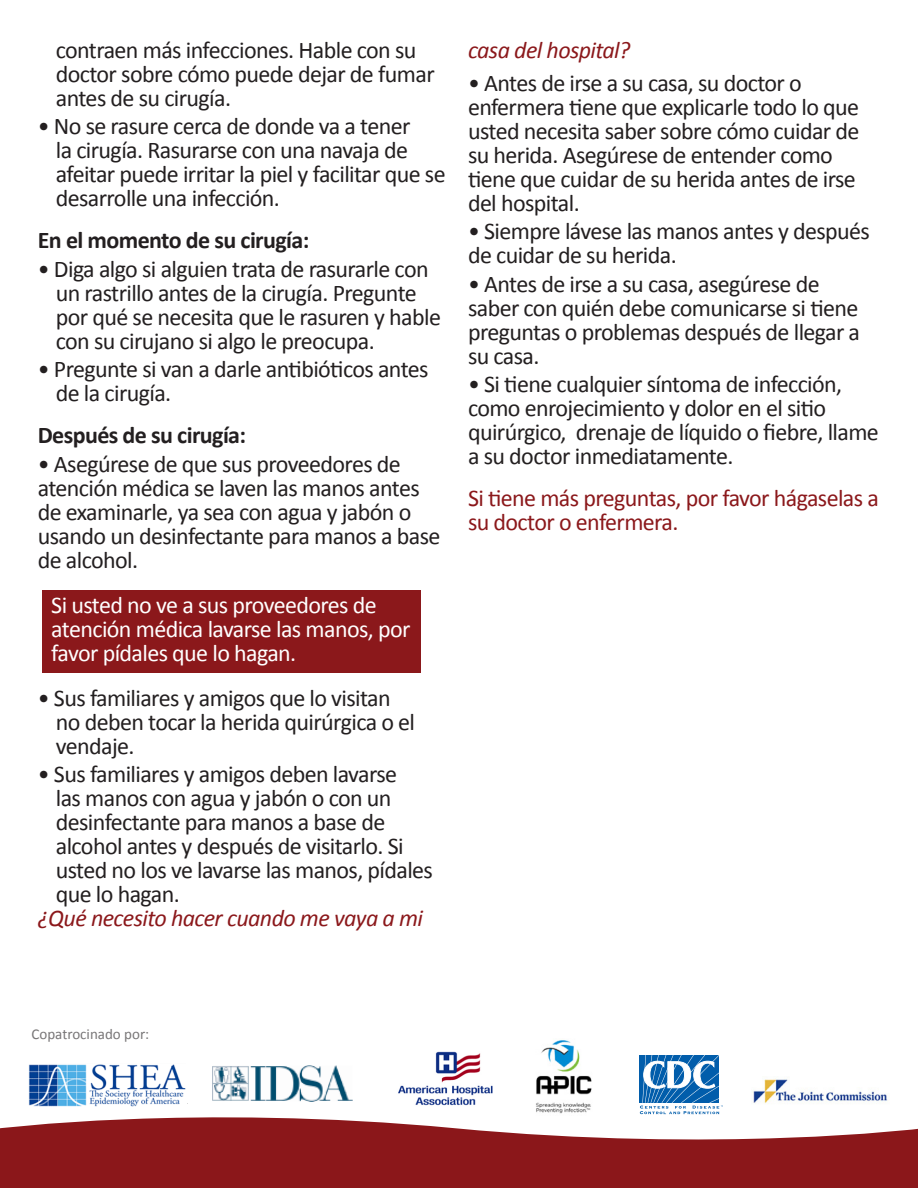
<style>
.page{position:relative;width:918px;height:1188px;background:#fff}
.page>*{position:absolute;margin:0;border:0;box-sizing:border-box;transform-origin:0 0}
.t1{font:24px/24px "Calibri";letter-spacing:-.025em;color:#231f20}
.t2{font:24px/24px "Calibri";letter-spacing:-.025em;color:#fff}
.t3{font:24px/24px "Calibri";letter-spacing:-.025em;color:#8b181b}
.t4{font:italic 24px "Calibri";letter-spacing:-.025em;color:#8b181b}
.t5{font:700 24px "Calibri";letter-spacing:-.025em;color:#231f20}
.t6{font:15px "Calibri";color:#787677}
</style>
<div class="page">
<div style="left:42px;top:590px;width:379px;height:82px;background:#8b181b"></div>
<img style="left:398px;top:1051px;width:95px;height:52px">
<div style="left:638px;top:1054px;width:83px;height:62px;background:#015dab"></div>
<svg style="left:642px;top:1055px;width:79px;height:48px"></svg>
<img style="left:536px;top:1040px;width:56px;height:63px">
<img style="left:752px;top:1079px;width:136px;height:24px">
<img style="left:212px;top:1066px;width:141px;height:36px">
<svg style="left:0;top:1103px;width:918px;height:85px;fill:#8b171a"></svg>
<img style="left:27px;top:1064px;width:161px;height:44px">
<p class="t1" style="left:56px;top:37px;width:380px">contraen más infecciones. Hable con su doctor sobre cómo puede dejar de fumar antes de su cirugía.</p>
<p class="t1" style="left:56px;top:113px;width:391px;text-indent:-18px">• No se rasure cerca de donde va a tener<br>la cirugía. Rasurarse con una navaja de afeitar puede irritar la piel y facilitar que se desarrolle una infección.</p>
<p class="t5" style="left:38px;top:225px;width:273px">En el momento de su cirugía:</p>
<p class="t1" style="left:56px;top:256px;width:387px;text-indent:-18px">• Diga algo si alguien trata de rasurarle con un rastrillo antes de la cirugía. Pregunte por qué se necesita que le rasuren y hable con su cirujano si algo le preocupa.</p>
<p class="t1" style="left:56px;top:356px;width:374px;text-indent:-18px">• Pregunte si van a darle antibióticos antes de la cirugía.</p>
<p class="t5" style="left:38px;top:420px;width:210px">Después de su cirugía:</p>
<p class="t1" style="left:38px;top:451px;width:404px">• Asegúrese de que sus proveedores de atención médica se laven las manos antes de examinarle, ya sea con agua y jabón o usando un desinfectante para manos a base de alcohol.</p>
<p class="t2" style="left:51px;top:592px;width:361px">Si usted no ve a sus proveedores de atención médica lavarse las manos, por favor pídales que lo hagan.</p>
<p class="t1" style="left:56px;top:685px;width:361px;text-indent:-18px">• Sus familiares y amigos que lo visitan no deben tocar la herida quirúrgica o el vendaje.</p>
<p class="t1" style="left:56px;top:761px;width:379px;text-indent:-18px">• Sus familiares y amigos deben lavarse<br>las manos con agua y jabón o con un desinfectante para manos a base de alcohol antes y después de visitarlo. Si usted no los ve lavarse las manos, pídales que lo hagan.</p>
<p class="t4" style="left:38px;top:903px;width:387px">¿Qué necesito hacer cuando me vaya a mi</p>
<p class="t4" style="left:468px;top:35px;width:164px">casa del hospital?</p>
<p class="t1" style="left:468px;top:70px;width:393px">• Antes de irse a su casa, su doctor o enfermera tiene que explicarle todo lo que usted necesita saber sobre cómo cuidar de su herida. Asegúrese de entender como tiene que cuidar de su herida antes de irse del hospital.</p>
<p class="t1" style="left:468px;top:218px;width:403px">• Siempre lávese las manos antes y después de cuidar de su herida.</p>
<p class="t1" style="left:468px;top:271px;width:394px">• Antes de irse a su casa, asegúrese de saber con quién debe comunicarse si tiene preguntas o problemas después de llegar a su casa.</p>
<p class="t1" style="left:468px;top:371px;width:412px">• Si tiene cualquier síntoma de infección, como enrojecimiento y dolor en el sitio quirúrgico, drenaje de líquido o fiebre, llame a su doctor inmediatamente.</p>
<p class="t3" style="left:468px;top:485px;width:412px">Si tiene más preguntas, por favor hágaselas a su doctor o enfermera.</p>
<p class="t6" style="left:32px;top:1024px;width:119px">Copatrocinado por:</p>
</div>
